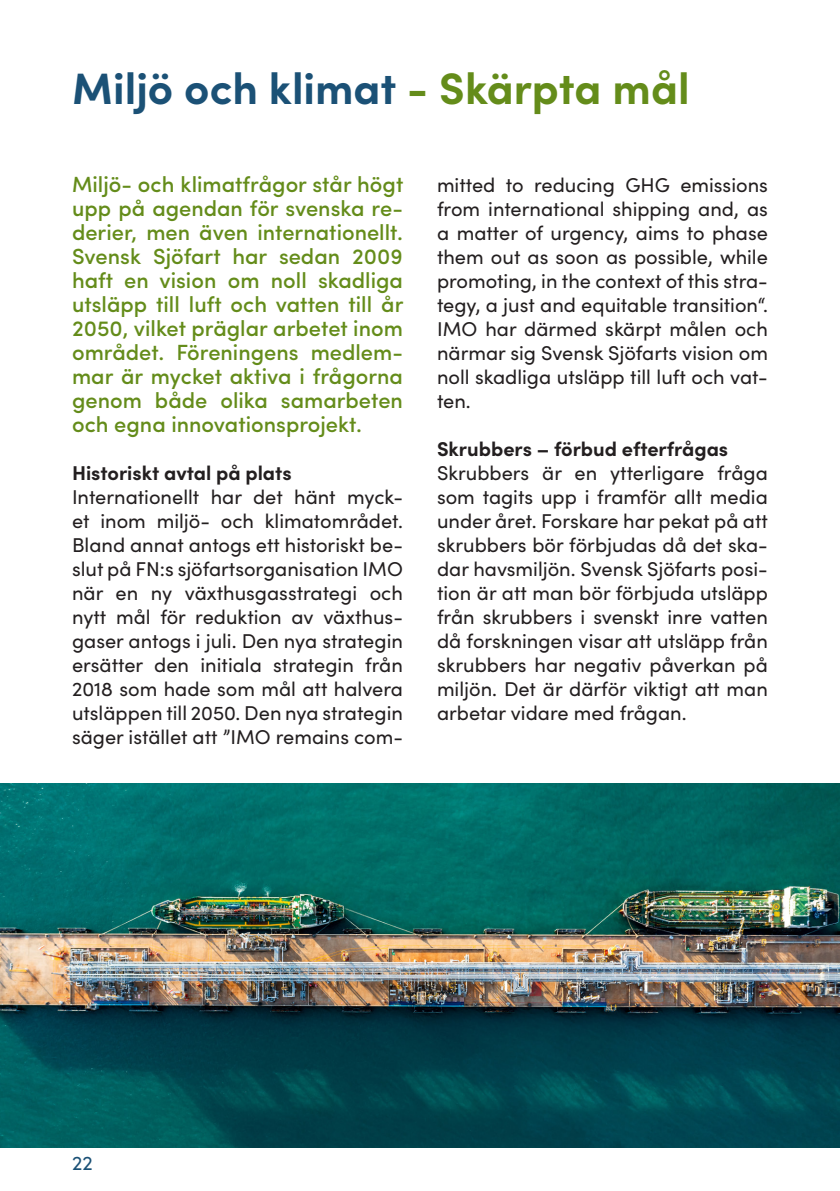
<style>
.page{position:relative;width:840px;height:1191px;background:#fff}
.page>*{position:absolute;margin:0;border:0;box-sizing:border-box;transform-origin:0 0}
.Rubrik{font:700 44px "Sofia Pro";color:#1b5176}
.Ingress{font:500 22px/24px "Sofia Pro";color:#648c1a;text-align:justify}
.Ingress-2{font:20px/24px "Sofia Pro";color:#231f20;text-align:justify}
.Ingress-3{font:700 20px "Sofia Pro";color:#231f20}
.Styckeformat_1{font:20px "Sofia Pro";color:#1b5176}
.s1{color:#648c1a}
</style>
<div class="page">
<img style="left:0;top:783px;width:839px;height:364px">
<p class="Rubrik" style="left:72px;top:54px;width:618px">Miljö och klimat <span class="s1">- Skärpta mål</span></p>
<p class="Ingress" style="left:72px;top:171px;width:333px">Miljö- och klimatfrågor står högt upp på agendan för svenska re&shy;derier, men även internationellt.<br>Svensk Sjöfart har sedan 2009 haft en vision om noll skadliga utsläpp till luft och vatten till år 2050, vilket präglar arbetet inom området. Föreningens medlem&shy;mar är mycket aktiva i frågorna genom både olika samarbeten och egna innovationsprojekt.</p>
<p class="Ingress-3" style="left:72px;top:458px;width:221px">Historiskt avtal på plats</p>
<p class="Ingress-2" style="left:72px;top:484px;width:332px">Internationellt har det hänt myck&shy;et inom miljö- och klimatområdet.<br>Bland annat antogs ett historiskt be&shy;slut på FN:s sjöfartsorganisation IMO när en ny växthusgasstrategi och nytt mål för reduktion av växthus&shy;gaser antogs i juli. Den nya strategin ersätter den initiala strategin från 2018 som hade som mål att halvera utsläppen till 2050. Den nya strategin säger istället att ”IMO remains com-</p>
<p class="Ingress-2" style="left:437px;top:172px;width:332px">mitted to reducing GHG emissions from international shipping and, as a matter of urgency, aims to phase them out as soon as possible, while promoting, in the context of this stra&shy;tegy, a just and equitable transition“.<br>IMO har därmed skärpt målen och närmar sig Svensk Sjöfarts vision om noll skadliga utsläpp till luft och vat&shy;ten.</p>
<p class="Ingress-3" style="left:437px;top:434px;width:292px">Skrubbers – förbud efterfrågas</p>
<p class="Ingress-2" style="left:437px;top:460px;width:332px">Skrubbers är en ytterligare fråga som tagits upp i framför allt media under året. Forskare har pekat på att skrubbers bör förbjudas då det ska&shy;dar havsmiljön. Svensk Sjöfarts posi&shy;tion är att man bör förbjuda utsläpp från skrubbers i svenskt inre vatten då forskningen visar att utsläpp från skrubbers har negativ påverkan på miljön. Det är därför viktigt att man arbetar vidare med frågan.</p>
<p class="Styckeformat_1" style="left:72px;top:1148px;width:22px">22</p>
</div>
